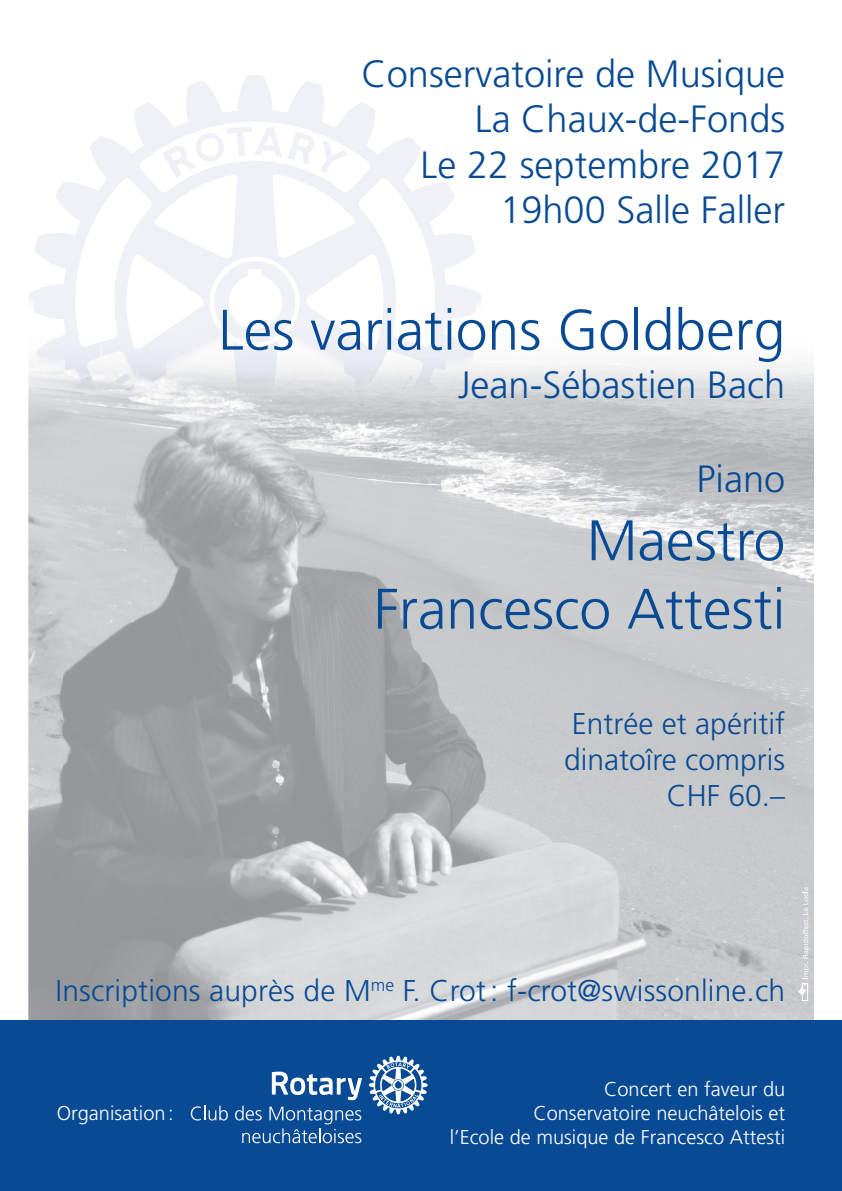
<style>
.page{position:relative;width:842px;height:1191px;background:#fff}
.page>*{position:absolute;margin:0;border:0;box-sizing:border-box;transform-origin:0 0}
.t1{font:300 57px/68.4px "Frutiger";color:#084a94;text-align:right}
.t2{font:300 38px/45.6px "Frutiger";color:#084a94;text-align:right}
.t3{font:300 30px/36px "Frutiger";color:#084a94;text-align:right}
.t4{font:300 20px/24px "Frutiger";color:#fff;text-align:right}
</style>
<div class="page">
<img style="left:28px;top:363px;width:786px;height:657px">
<img style="left:35px;top:322px;width:440px;height:72px">
<img style="left:102px;top:322px;width:311px;height:72px">
<div style="left:0;top:1020px;width:842px;height:171px;background:#084a94"></div>
<svg style="left:369px;top:1055px;width:58px;height:59px"></svg>
<svg style="left:191px;top:1105px;width:37px;height:15px"></svg>
<svg style="left:235px;top:1071px;width:127px;height:72px"></svg>
<div style="left:802px;top:983px;width:6px;height:17px;border:1px solid #fff"></div>
<svg style="left:798px;top:887px;width:11px;height:108px"></svg>
<p class="t2" style="left:361px;top:50px;width:425px">Conservatoire de Musique<br>La Chaux-de-Fonds<br>Le 22 septembre 2017<br>19h00 Salle Faller</p>
<h1 class="t1" style="left:218px;top:296px;width:568px">Les variations Goldberg</h1>
<p class="t2" style="left:458px;top:362px;width:329px">Jean-Sébastien Bach</p>
<p class="t2" style="left:697px;top:456px;width:90px">Piano</p>
<h1 class="t1" style="left:374px;top:506px;width:413px">Maestro<br>Francesco Attesti</h1>
<p class="t3" style="left:564px;top:705px;width:223px">Entrée et apéritif dinatoîre compris<br>CHF 60.–</p>
<p class="t3" style="left:56px;top:972px;width:731px">Inscriptions auprès de M<sup>me</sup> F. Crot : f-crot@swissonline.ch</p>
<p class="t4" style="left:57px;top:1101px;width:118px">Organisation :</p>
<p class="t4" style="left:450px;top:1077px;width:337px">Concert en faveur du<br>Conservatoire neuchâtelois et<br>l’Ecole de musique de Francesco Attesti</p>
</div>
